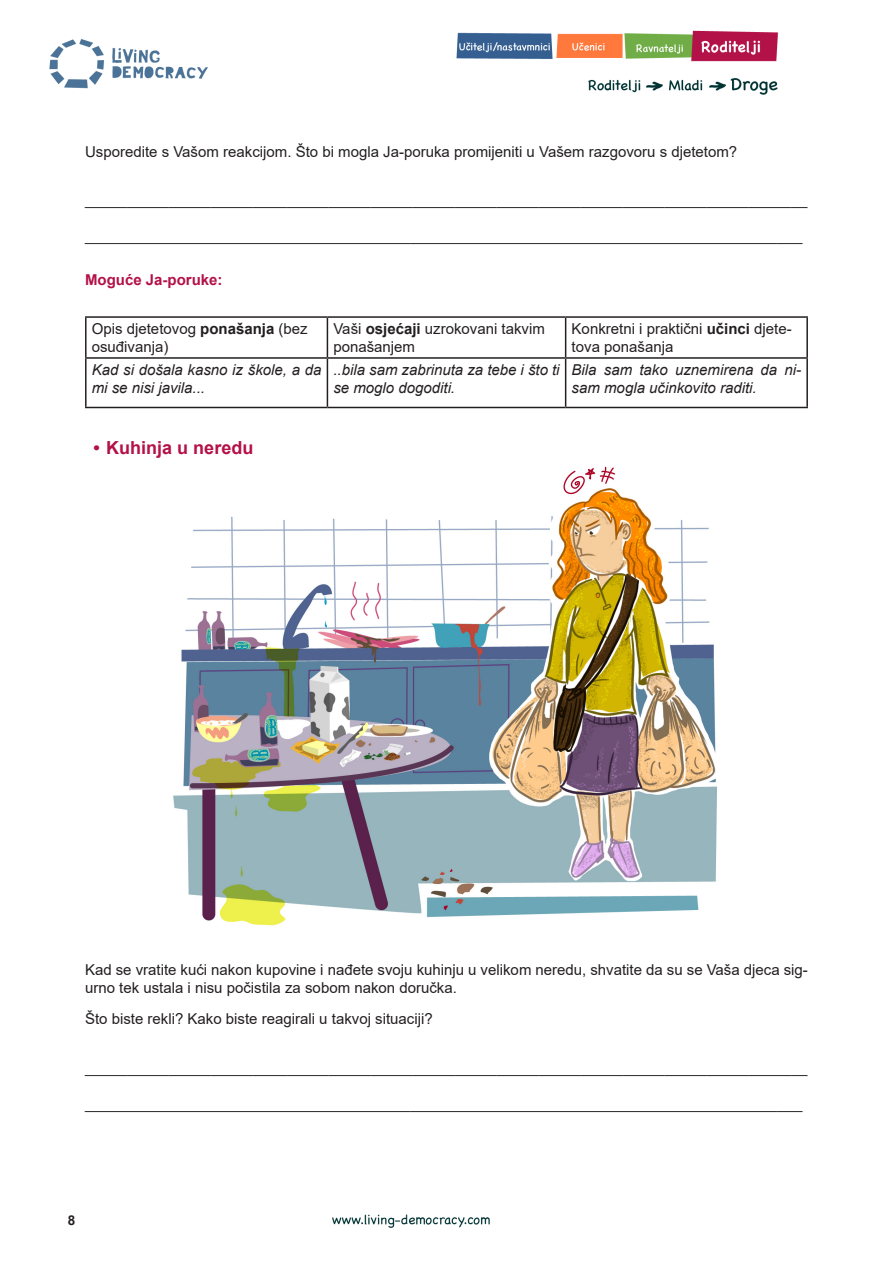
<style>
.page{position:relative;width:893px;height:1263px;background:#fff}
.page>*{position:absolute;margin:0;border:0;box-sizing:border-box;transform-origin:0 0}
.t1{font:700 18px "Arial";color:#b41148}
.t2{font:15px/18px "Arial";color:#231f20}
.t3{font:italic 15px/18px "Arial";color:#231f20}
.t4{font:700 15px "Arial";color:#b41148}
.t5{font:700 13.5px "Arial";color:#231f20}
.s1{font-weight:700}
</style>
<div class="page">
<img style="left:49px;top:30px;width:759px;height:1198px">
<img style="left:170px;top:461px;width:553px;height:466px">
<hr style="left:85px;top:316px;width:242px;height:2px;background:#231f20">
<hr style="left:85px;top:318px;width:2px;height:39px;background:#231f20">
<hr style="left:327px;top:316px;width:239px;height:2px;background:#231f20">
<hr style="left:327px;top:318px;width:1px;height:39px;background:#231f20">
<hr style="left:566px;top:316px;width:242px;height:2px;background:#231f20">
<hr style="left:565px;top:318px;width:1px;height:39px;background:#231f20">
<hr style="left:806px;top:318px;width:2px;height:39px;background:#231f20">
<hr style="left:85px;top:357px;width:242px;height:2px;background:#231f20">
<hr style="left:85px;top:359px;width:2px;height:48px;background:#231f20">
<hr style="left:327px;top:357px;width:239px;height:2px;background:#231f20">
<hr style="left:327px;top:359px;width:1px;height:48px;background:#231f20">
<hr style="left:566px;top:357px;width:242px;height:2px;background:#231f20">
<hr style="left:565px;top:359px;width:1px;height:48px;background:#231f20">
<hr style="left:806px;top:359px;width:2px;height:48px;background:#231f20">
<hr style="left:85px;top:407px;width:242px;height:1px;background:#231f20">
<hr style="left:327px;top:407px;width:239px;height:1px;background:#231f20">
<hr style="left:566px;top:407px;width:242px;height:1px;background:#231f20">
<p class="t2" style="left:85px;top:142px;width:654px">Usporedite s Vašom reakcijom. Što bi mogla Ja-poruka promijeniti u Vašem razgovoru s djetetom?</p>
<p class="t2" style="left:85px;top:191px;width:724px">______________________________________________________________________________________</p>
<p class="t2" style="left:85px;top:227px;width:719px">______________________________________________________________________________________</p>
<p class="t4" style="left:85px;top:269px;width:139px">Moguće Ja-poruke:</p>
<p class="t2" style="left:92px;top:320px;width:217px">Opis djetetovog <span class="s1">ponašanja</span> (bez osuđivanja)</p>
<p class="t2" style="left:333px;top:320px;width:213px">Vaši <span class="s1">osjećaji</span> uzrokovani takvim ponašanjem</p>
<p class="t2" style="left:572px;top:320px;width:222px">Konkretni i praktični <span class="s1">učinci</span> djete&shy;tova ponašanja</p>
<p class="t3" style="left:92px;top:361px;width:231px">Kad si došala kasno iz škole, a da mi se nisi javila...</p>
<p class="t3" style="left:333px;top:361px;width:228px">..bila sam zabrinuta za tebe i što ti se moglo dogoditi.</p>
<p class="t3" style="left:572px;top:361px;width:231px">Bila sam tako uznemirena da ni&shy;sam mogla učinkovito raditi.</p>
<p class="t1" style="left:94px;top:435px;width:161px">• Kuhinja u neredu</p>
<p class="t2" style="left:85px;top:961px;width:724px">Kad se vratite kući nakon kupovine i nađete svoju kuhinju u velikom neredu, shvatite da su se Vaša djeca sig&shy;urno tek ustala i nisu počistila za sobom nakon doručka.</p>
<p class="t2" style="left:85px;top:1010px;width:349px">Što biste rekli? Kako biste reagirali u takvoj situaciji?</p>
<p class="t2" style="left:85px;top:1058px;width:724px">______________________________________________________________________________________</p>
<p class="t2" style="left:85px;top:1094px;width:719px">______________________________________________________________________________________</p>
<p class="t5" style="left:68px;top:1211px;width:9px">8</p>
</div>
